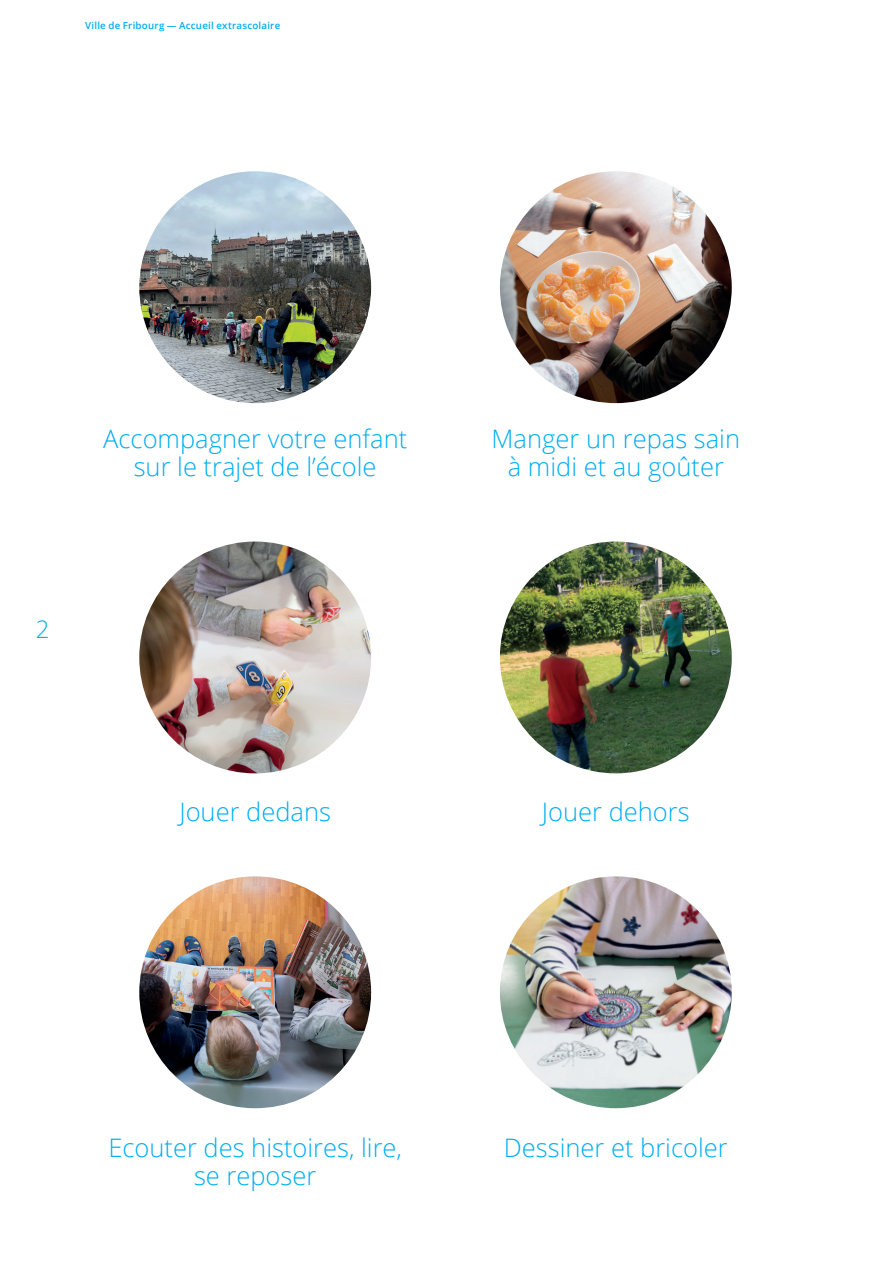
<style>
.page{position:relative;width:893px;height:1263px;background:#fff}
.page>*{position:absolute;margin:0;border:0;box-sizing:border-box;transform-origin:0 0}
.t1{font:300 25.5px/28.5px "Open Sans";color:#00aeef;text-align:center}
.t2{font:300 24px "Open Sans";color:#00aeef}
.t3{font:600 9.75px "Open Sans";letter-spacing:.02em;color:#00aeef}
</style>
<div class="page">
<img style="left:139px;top:171px;width:232px;height:232px;border-radius:116px">
<img style="left:139px;top:541px;width:232px;height:232px;border-radius:116px">
<img style="left:139px;top:876px;width:232px;height:232px;border-radius:116px">
<img style="left:500px;top:171px;width:232px;height:232px;border-radius:116px">
<img style="left:500px;top:541px;width:232px;height:232px;border-radius:116px">
<img style="left:500px;top:876px;width:232px;height:232px;border-radius:116px">
<p class="t3" style="left:85px;top:18px;width:197px">Ville de Fribourg ― Accueil extrascolaire</p>
<p class="t1" style="left:103px;top:423px;width:306px">Accompagner votre enfant sur le trajet de l’école</p>
<p class="t1" style="left:492px;top:423px;width:250px">Manger un repas sain à midi et au goûter</p>
<p class="t2" style="left:36px;top:613px;width:15px">2</p>
<p class="t1" style="left:179px;top:797px;width:153px">Jouer dedans</p>
<p class="t1" style="left:542px;top:797px;width:149px">Jouer dehors</p>
<p class="t1" style="left:108px;top:1132px;width:295px">Ecouter des histoires, lire,</p>
<p class="t1" style="left:504px;top:1132px;width:225px">Dessiner et bricoler</p>
<p class="t1" style="left:194px;top:1161px;width:124px">se reposer</p>
</div>
